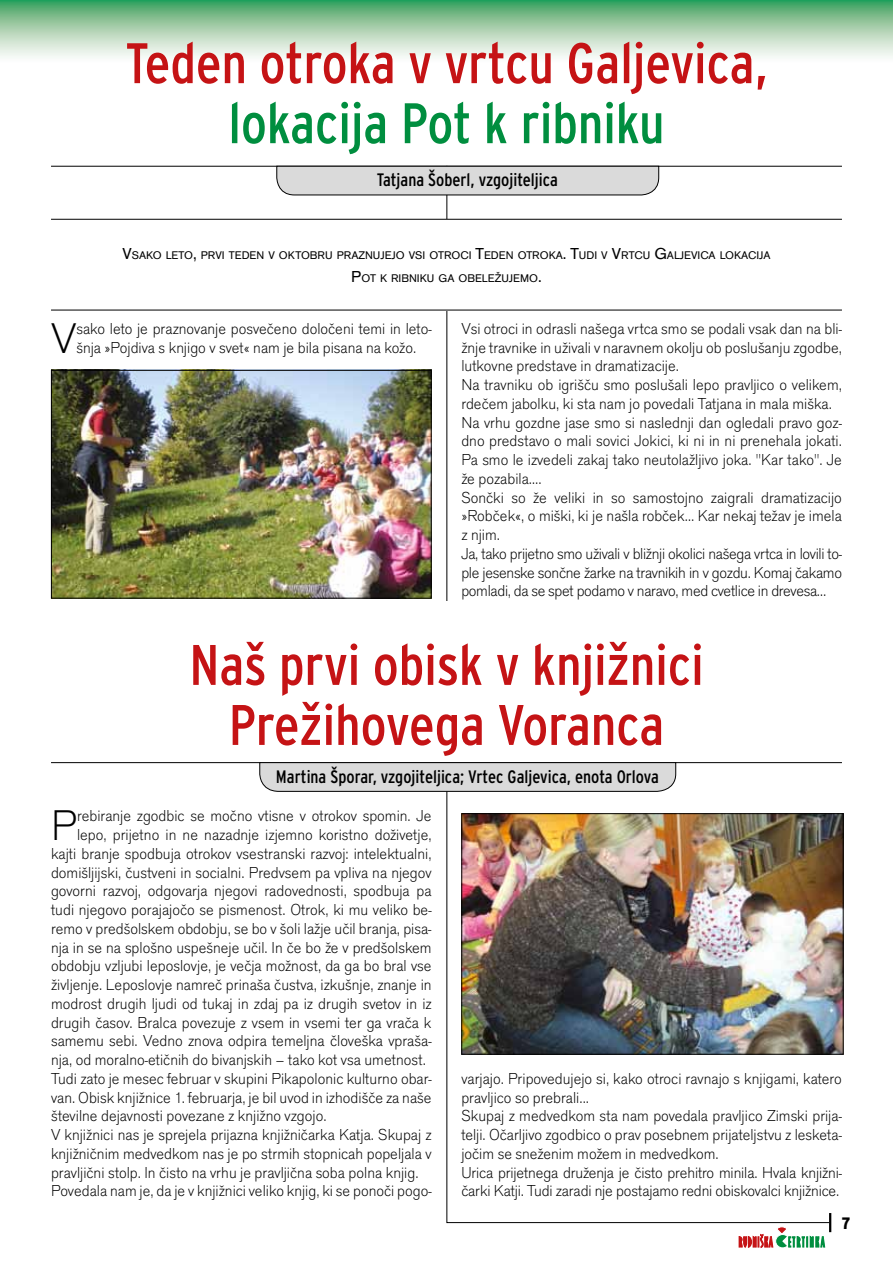
<style>
.page{position:relative;width:893px;height:1263px;background:#fff}
.page>*{position:absolute;margin:0;border:0;box-sizing:border-box;transform-origin:0 0}
.t1{font:57px/60px "Interstate Cond";color:#c51315;text-align:center}
.t2{font:57px "Interstate Cond";color:#008e3f}
.t3{font:44.55px "Accius TEE Ligh";color:#000}
.t4{font:18px "Interstate Cond";color:#000}
.t5{font:16.5px/18.8px "Accius TEE Ligh";color:#000}
.t6{font:900 16.5px "Interstate Cond";color:#000}
.t7{font:11.55px/22.5px "Accius TEE";color:#000;text-align:center}
.s1{font-size:16.5px}
</style>
<div class="page">
<svg style="left:0;top:0;width:893px;height:57px;background:#a1ceac"></svg>
<svg style="left:739px;top:1213px;width:92px;height:35px"></svg>
<svg style="left:446px;top:165px;width:384px;height:1058px"></svg>
<hr style="left:51px;top:166px;width:791px;height:1px;background:#000">
<div style="left:51px;top:602px;width:791px;height:164px;background:#fff"></div>
<svg style="left:276px;top:165px;width:383px;height:31px;background:#cbcbcb"></svg>
<div style="left:51px;top:219px;width:791px;height:91px;background:#fff"></div>
<hr style="left:51px;top:310px;width:791px;height:1px;background:#000">
<hr style="left:51px;top:219px;width:791px;height:1px;background:#000">
<img style="left:53px;top:372px;width:377px;height:224px">
<div style="left:51px;top:370px;width:381px;height:228px;border:1px solid #000"></div>
<img style="left:463px;top:815px;width:379px;height:237px">
<div style="left:461px;top:813px;width:383px;height:241px;border:1px solid #000"></div>
<hr style="left:51px;top:762px;width:791px;height:1px;background:#000">
<svg style="left:259px;top:762px;width:417px;height:30px;background:#cacaca"></svg>
<h1 class="t1" style="left:125px;top:33px;width:644px">Teden otroka v vrtcu Galjevica,</h1>
<h1 class="t2" style="left:228px;top:91px;width:438px">lokacija Pot k ribniku</h1>
<p class="t4" style="left:377px;top:170px;width:183px">Tatjana ©oberl, vzgojiteljica</p>
<p class="t7" style="left:123px;top:245px;width:649px"><span class="s1">V</span>SAKO LETO<span class="s1">,</span> PRVI TEDEN V OKTOBRU PRAZNUJEJO VSI OTROCI <span class="s1">T</span>EDEN OTROKA<span class="s1">. T</span>UDI V <span class="s1">V</span>RTCU <span class="s1">G</span>ALJEVICA LOKACIJA<br><span class="s1">P</span>OT K RIBNIKU GA OBELEŽUJEMO<span class="s1">.</span></p>
<h2 class="t3" style="left:51px;top:313px;width:27px">V</h2>
<p class="t5" style="left:76px;top:319px;width:357px">sako leto je praznovanje posvečeno določeni temi in leto&shy;šnja »Pojdiva s knjigo v svet« nam je bila pisana na kožo.</p>
<p class="t5" style="left:461px;top:319px;width:382px">Vsi otroci in odrasli našega vrtca smo se podali vsak dan na bli&shy;žnje travnike in uživali v naravnem okolju ob poslušanju zgodbe, lutkovne predstave in dramatizacije.<br>Na travniku ob igrišču smo poslušali lepo pravljico o velikem, rdečem jabolku, ki sta nam jo povedali Tatjana in mala miška.<br>Na vrhu gozdne jase smo si naslednji dan ogledali pravo goz&shy;dno predstavo o mali sovici Jokici, ki ni in ni prenehala jokati.<br>Pa smo le izvedeli zakaj tako neutolažljivo joka. ''Kar tako''. Je že pozabila….<br>Sončki so že veliki in so samostojno zaigrali dramatizacijo »Robček«, o miški, ki je našla robček… Kar nekaj težav je imela z njim.<br>Ja, tako prijetno smo uživali v bližnji okolici našega vrtca in lovili to&shy;ple jesenske sončne žarke na travnikih in v gozdu. Komaj čakamo pomladi, da se spet podamo v naravo, med cvetlice in drevesa…</p>
<h1 class="t1" style="left:189px;top:634px;width:516px">Naπ prvi obisk v knjiænici<br>Preæihovega Voranca</h1>
<p class="t4" style="left:276px;top:766px;width:385px">Martina ©porar, vzgojiteljica; Vrtec Galjevica, enota Orlova</p>
<h2 class="t3" style="left:51px;top:801px;width:28px">P</h2>
<p class="t5" style="left:77px;top:807px;width:356px">rebiranje zgodbic se močno vtisne v otrokov spomin. Je</p>
<p class="t5" style="left:77px;top:825px;width:356px">lepo, prijetno in ne nazadnje izjemno koristno doživetje,</p>
<p class="t5" style="left:51px;top:844px;width:382px">kajti branje spodbuja otrokov vsestranski razvoj: intelektualni,</p>
<p class="t5" style="left:51px;top:863px;width:382px">domišljijski, čustveni in socialni. Predvsem pa vpliva na njegov</p>
<p class="t5" style="left:51px;top:882px;width:382px">govorni razvoj, odgovarja njegovi radovednosti, spodbuja pa</p>
<p class="t5" style="left:51px;top:900px;width:382px">tudi njegovo porajajočo se pismenost. Otrok, ki mu veliko be-</p>
<p class="t5" style="left:51px;top:919px;width:382px">remo v predšolskem obdobju, se bo v šoli lažje učil branja, pisa-</p>
<p class="t5" style="left:51px;top:938px;width:382px">nja in se na splošno uspešneje učil. In če bo že v predšolskem</p>
<p class="t5" style="left:51px;top:957px;width:382px">obdobju vzljubi leposlovje, je večja možnost, da ga bo bral vse</p>
<p class="t5" style="left:51px;top:975px;width:382px">življenje. Leposlovje namreč prinaša čustva, izkušnje, znanje in</p>
<p class="t5" style="left:51px;top:994px;width:382px">modrost drugih ljudi od tukaj in zdaj pa iz drugih svetov in iz</p>
<p class="t5" style="left:51px;top:1013px;width:382px">drugih časov. Bralca povezuje z vsem in vsemi ter ga vrača k</p>
<p class="t5" style="left:51px;top:1032px;width:382px">samemu sebi. Vedno znova odpira temeljna človeška vpraša-</p>
<p class="t5" style="left:51px;top:1050px;width:376px">nja, od moralno-etičnih do bivanjskih – tako kot vsa umetnost.</p>
<p class="t5" style="left:51px;top:1069px;width:382px">Tudi zato je mesec februar v skupini Pikapolonic kulturno obar-</p>
<p class="t5" style="left:51px;top:1088px;width:382px">van. Obisk knjižnice 1. februarja, je bil uvod in izhodišče za naše</p>
<p class="t5" style="left:51px;top:1107px;width:277px">številne dejavnosti povezane z knjižno vzgojo.</p>
<p class="t5" style="left:51px;top:1125px;width:382px">V knjižnici nas je sprejela prijazna knjižničarka Katja. Skupaj z</p>
<p class="t5" style="left:51px;top:1144px;width:382px">knjižničnim medvedkom nas je po strmih stopnicah popeljala v</p>
<p class="t5" style="left:51px;top:1163px;width:369px">pravljični stolp. In čisto na vrhu je pravljična soba polna knjig.</p>
<p class="t5" style="left:51px;top:1182px;width:382px">Povedala nam je, da je v knjižnici veliko knjig, ki se ponoči pogo-</p>
<p class="t5" style="left:461px;top:1069px;width:382px">varjajo. Pripovedujejo si, kako otroci ravnajo s knjigami, katero pravljico so prebrali...<br>Skupaj z medvedkom sta nam povedala pravljico Zimski prija&shy;telji. Očarljivo zgodbico o prav posebnem prijateljstvu z lesketa&shy;jočim se sneženim možem in medvedkom.<br>Urica prijetnega druženja je čisto prehitro minila. Hvala knjižni&shy;čarki Katji. Tudi zaradi nje postajamo redni obiskovalci knjižnice.</p>
<p class="t6" style="left:842px;top:1214px;width:10px">7</p>
</div>
